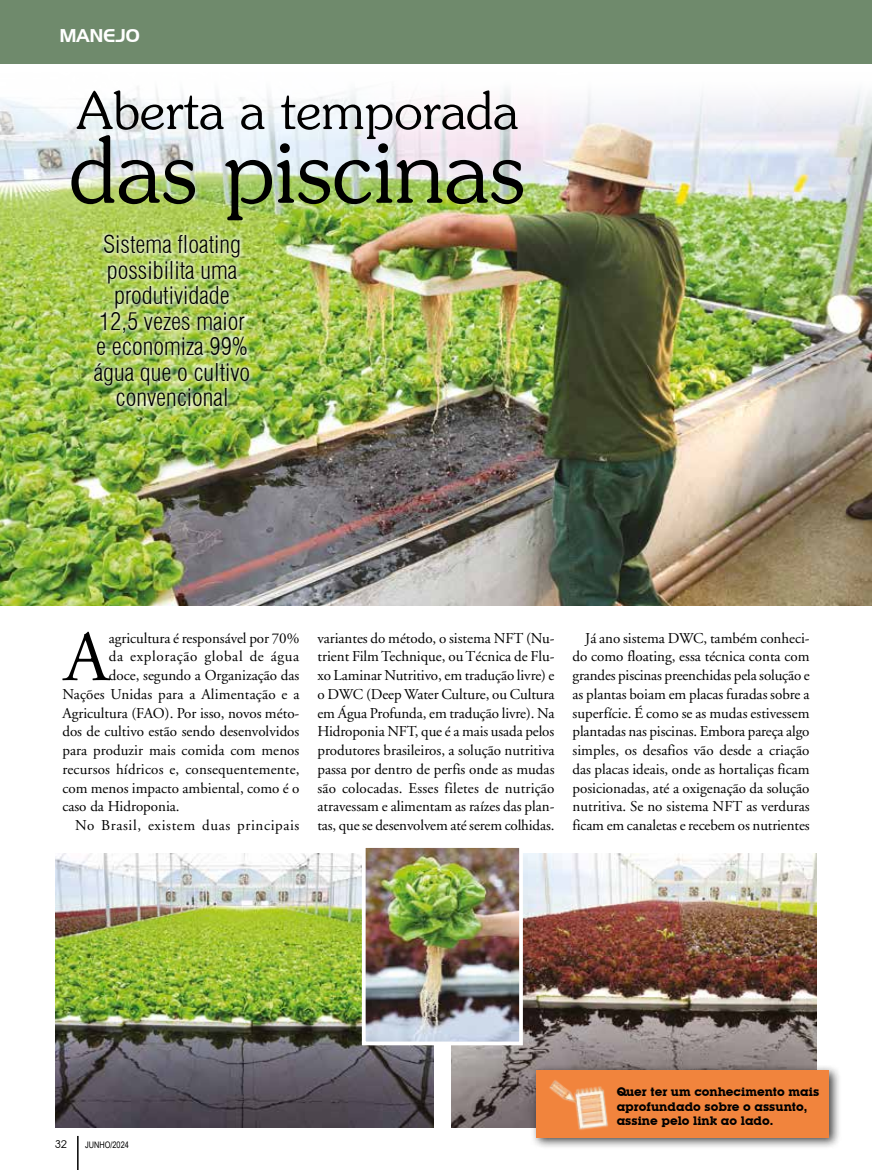
<style>
.page{position:relative;width:872px;height:1170px;background:#fff}
.page>*{position:absolute;margin:0;border:0;box-sizing:border-box;transform-origin:0 0}
.t1{font:300 89.25px "Souvenir";color:#000}
.t2{font:71.55px "Adobe Garamond";color:#000}
.t3{font:300 51px "Souvenir";color:#000}
.t4{font:300 condensed 24px/25.5px "Swiss 721 BT";color:#000;text-align:center}
.t5{font:18px "Aero Regular SWFTE";color:#fff}
.t6{font:15px/18.8px "Adobe Garamond";color:#000;text-align:justify}
.t7{font:15px "Adobe Garamond";letter-spacing:.04em;color:#000}
.t8{font:15px "Adobe Garamond";letter-spacing:.045em;color:#000}
.t9{font:700 12px/14.5px "Lubalin Graph IT Cby BT";color:#000}
.t10{font:100 12px "Avant Garde";color:#000}
.t11{font:9px "Arial Narrow";color:#000}
</style>
<div class="page">
<hr style="left:77px;top:1135px;width:2px;height:34px;background:#000">
<img style="left:0;top:87px;width:872px;height:518px">
<div style="left:0;top:0;width:872px;height:63px;background:#6f8a6c"></div>
<img style="left:91px;top:231px;width:162px;height:179px">
<img style="left:451px;top:853px;width:365px;height:274px">
<img style="left:55px;top:853px;width:378px;height:274px">
<img style="left:367px;top:849px;width:151px;height:191px">
<div style="left:362px;top:844px;width:161px;height:201px;border:4px solid #fff"></div>
<div style="left:530px;top:1064px;width:311px;height:85px;background:#000;opacity:.75"></div>
<div style="left:536px;top:1070px;width:293px;height:67px;background:#f1843d"></div>
<img style="left:549px;top:1080px;width:60px;height:50px">
<p class="t5" style="left:59px;top:24px;width:82px">MANEJO</p>
<h3 class="t3" style="left:77px;top:79px;width:443px">Aberta a temporada</h3>
<h1 class="t1" style="left:70px;top:116px;width:456px">das piscinas</h1>
<h3 class="t4" style="left:94px;top:232px;width:158px">Sistema floating possibilita uma produtividade<br>12,5 vezes maior e economiza 99% água que o cultivo convencional</h3>
<h2 class="t2" style="left:64px;top:619px;width:46px">A</h2>
<p class="t6" style="left:109px;top:628px;width:192px">agricultura é responsável por 70%</p>
<p class="t8" style="left:109px;top:648px;width:192px">da exploração global de água</p>
<p class="t6" style="left:109px;top:666px;width:192px">doce, segundo a Organização das</p>
<p class="t6" style="left:62px;top:685px;width:239px">Nações Unidas para a Alimentação e a</p>
<p class="t6" style="left:62px;top:703px;width:238px">Agricultura (FAO). Por isso, novos méto-</p>
<p class="t6" style="left:62px;top:722px;width:238px">dos de cultivo estão sendo desenvolvidos</p>
<p class="t6" style="left:62px;top:741px;width:239px">para produzir mais comida com menos</p>
<p class="t6" style="left:62px;top:760px;width:239px">recursos hídricos e, consequentemente,</p>
<p class="t6" style="left:62px;top:778px;width:238px">com menos impacto ambiental, como é o</p>
<p class="t6" style="left:62px;top:797px;width:119px">caso da Hidroponia.</p>
<p class="t7" style="left:75px;top:817px;width:226px">No Brasil, existem duas principais</p>
<p class="t6" style="left:317px;top:628px;width:239px">variantes do método, o sistema NFT (Nu&shy;trient Film Technique, ou Técnica de Flu&shy;xo Laminar Nutritivo, em tradução livre) e o DWC (Deep Water Culture, ou Cultura em Água Profunda, em tradução livre). Na Hidroponia NFT, que é a mais usada pelos produtores brasileiros, a solução nutritiva passa por dentro de perfis onde as mudas são colocadas. Esses filetes de nutrição atravessam e alimentam as raízes das plan&shy;tas, que se desenvolvem até serem colhidas.</p>
<p class="t6" style="left:572px;top:628px;width:239px;text-indent:13px">Já ano sistema DWC, também conheci&shy;do como floating, essa técnica conta com grandes piscinas preenchidas pela solução e as plantas boiam em placas furadas sobre a superfície. É como se as mudas estivessem plantadas nas piscinas. Embora pareça algo simples, os desafios vão desde a criação das placas ideais, onde as hortaliças ficam posicionadas, até a oxigenação da solução nutritiva. Se no sistema NFT as verduras ficam em canaletas e recebem os nutrientes</p>
<p class="t10" style="left:55px;top:1138px;width:13px">32</p>
<p class="t11" style="left:85px;top:1138px;width:45px">JUNHO/2024</p>
<p class="t9" style="left:616px;top:1084px;width:204px">Quer ter um conhecimento mais aprofundado sobre o assunto, assine pelo link ao lado.</p>
</div>
